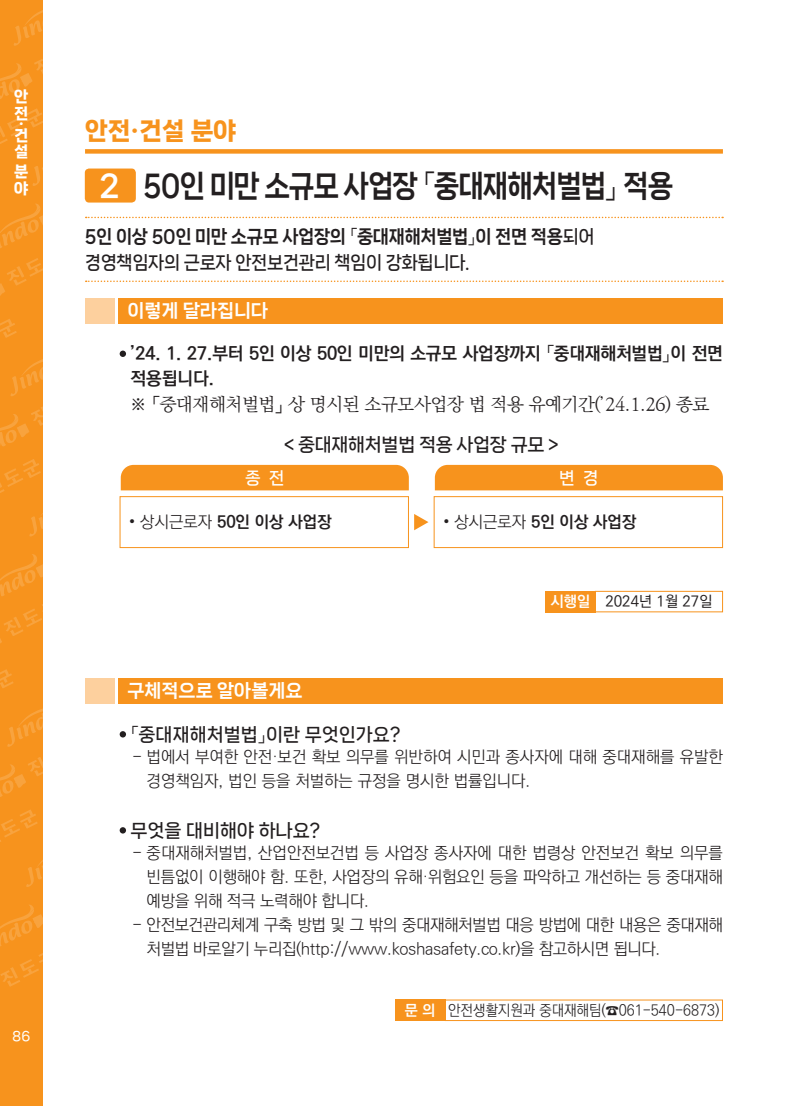
<style>
.page{position:relative;width:808px;height:1106px;background:#fff}
.page>*{position:absolute;margin:0;border:0;box-sizing:border-box;transform-origin:0 0}
.t1{font:30px "Nanum Square Neo d Eb";letter-spacing:-.04em;color:#231f20;scale:.9 1}
.t2{font:30px "Nanum Square Neo d Eb";color:#fff}
.t3{font:24px "Nanum Square Neo e Hv";color:#f7931d}
.t4{font:18px/25.5px "Ko Pub World Dotum PB";letter-spacing:-.01em;color:#231f20}
.t5{font:18px "Ko Pub World Batang PL";letter-spacing:-.02em;color:#231f20}
.t6{font:18px "Nanum Square Neo d Eb";letter-spacing:-.02em;color:#231f20;scale:.95 1}
.t7{font:18px "Nanum Square Neo c Bd";color:#231f20}
.t8{font:18px "Nanum Square Neo c Bd";letter-spacing:-.02em;color:#231f20;scale:.95 1}
.t9{font:18px "Nanum Square Neo d Eb";color:#fff}
.t10{font:18px "Nanum Square Neo c Bd";letter-spacing:-.02em;color:#231f20}
.t11{font:16.5px/24px "Ko Pub World Dotum PL";letter-spacing:-.01em;color:#231f20}
.t12{font:16.5px "Ko Pub World Dotum PB";color:#231f20}
.t13{font:16.5px "Nanum Square Neo c Bd";color:#fff}
.t14{font:15px "Ko Pub World Dotum PL";color:#231f20;scale:.95 1}
.t15{font:15px "Ko Pub World Dotum PM";color:#231f20}
.t16{font:15px/16.5px "Nanum Square Neo e Hv";color:#fff}
.t17{font:15px "Ko Pub World Dotum PB";color:#fff}
.t18{font:12.75px "Nanum Square Neo c Bd";color:#fff}
.s1{font-family:"Ko Pub World Dotum PB"}
.s2{font-family:"Nanum Square Neo c Bd"}
.s3{font-family:"Ko Pub World Dotum PL"}
</style>
<div class="page">
<div style="left:85px;top:149px;width:638px;height:5px;background:#f7931d"></div>
<div style="left:0;top:0;width:43px;height:1106px;background:#f7931d"></div>
<svg style="left:14px;top:10px;width:29px;height:36px"></svg>
<svg style="left:0;top:59px;width:43px;height:40px"></svg>
<svg style="left:0;top:108px;width:43px;height:36px"></svg>
<svg style="left:33px;top:166px;width:10px;height:20px"></svg>
<svg style="left:0;top:203px;width:43px;height:45px"></svg>
<svg style="left:0;top:258px;width:43px;height:38px"></svg>
<svg style="left:0;top:319px;width:17px;height:19px"></svg>
<svg style="left:10px;top:359px;width:33px;height:37px"></svg>
<svg style="left:0;top:406px;width:43px;height:41px"></svg>
<svg style="left:0;top:459px;width:43px;height:78px"></svg>
<svg style="left:0;top:554px;width:43px;height:89px"></svg>
<svg style="left:0;top:669px;width:14px;height:19px"></svg>
<svg style="left:7px;top:708px;width:36px;height:39px"></svg>
<svg style="left:0;top:757px;width:43px;height:40px"></svg>
<svg style="left:0;top:809px;width:43px;height:78px"></svg>
<svg style="left:0;top:905px;width:43px;height:81px"></svg>
<div style="left:85px;top:168px;width:51px;height:34px;background:#f7931d;border-radius:4px"></div>
<svg style="left:86px;top:217px;width:637px;height:1px"></svg>
<svg style="left:86px;top:280px;width:637px;height:2px"></svg>
<div style="left:119px;top:298px;width:604px;height:25px;background:#f7931d"></div>
<div style="left:85px;top:298px;width:30px;height:25px;background:#fdd09e"></div>
<div style="left:119px;top:678px;width:604px;height:26px;background:#f7931d"></div>
<div style="left:85px;top:678px;width:30px;height:26px;background:#fdd09e"></div>
<div style="left:395px;top:999px;width:50px;height:21px;background:#f7931d"></div>
<div style="left:545px;top:591px;width:50px;height:21px;background:#f7931d"></div>
<div style="left:595px;top:591px;width:128px;height:21px;border:1px solid #f7931d"></div>
<svg style="left:120px;top:731px;width:6px;height:6px"></svg>
<svg style="left:120px;top:827px;width:6px;height:6px"></svg>
<div style="left:120px;top:350px;width:6px;height:7px;background:#231f20;border-radius:50%"></div>
<div style="left:121px;top:465px;width:288px;height:25px;background:#f7931d"></div>
<div style="left:435px;top:465px;width:288px;height:25px;background:#f7931d"></div>
<div style="left:120px;top:496px;width:289px;height:52px;border:1px solid #f7931d"></div>
<div style="left:434px;top:496px;width:289px;height:52px;border:1px solid #f7931d"></div>
<svg style="left:414px;top:514px;width:14px;height:16px"></svg>
<p class="t16" style="left:14px;top:89px;width:15px">안 전</p>
<p class="t16" style="left:29px;top:121px;width:7px;rotate:90deg">·</p>
<p class="t16" style="left:14px;top:127px;width:15px">건 설</p>
<p class="t16" style="left:14px;top:164px;width:15px">분 야</p>
<p class="t18" style="left:12px;top:1029px;width:20px">86</p>
<h2 class="t3" style="left:85px;top:118px;width:153px">안전·건설 분야</h2>
<p class="t2" style="left:99px;top:169px;width:22px">2</p>
<p class="t1" style="left:143px;top:169px;width:590px">50인 미만 소규모 사업장 <span class="s1">「</span>중대재해처벌법<span class="s1">」</span> 적용</p>
<p class="t6" style="left:85px;top:227px;width:538px">5인 이상 50인 미만 소규모 사업장의 <span class="s1">「</span>중대재해처벌법<span class="s1">」</span>이 전면 적용<span class="s2">되어</span></p>
<p class="t8" style="left:85px;top:252px;width:407px">경영책임자의 근로자 안전보건관리 책임이 강화됩니다.</p>
<p class="t9" style="left:127px;top:301px;width:142px">이렇게 달라집니다</p>
<p class="t4" style="left:130px;top:341px;width:594px">’24. 1. 27.부터 5인 이상 50인 미만의 소규모 사업장까지 「중대재해처벌법」이 전면 적용됩니다.</p>
<p class="t5" style="left:130px;top:391px;width:581px">※ 「중대재해처벌법」 상 명시된 소규모사업장 법 적용 유예기간(’24.1.26) 종료</p>
<p class="t10" style="left:284px;top:435px;width:277px">&lt; 중대재해처벌법 적용 사업장 규모 &gt;</p>
<p class="t13" style="left:245px;top:469px;width:41px">종 전</p>
<p class="t13" style="left:559px;top:469px;width:41px">변 경</p>
<p class="t12" style="left:129px;top:510px;width:204px"><span class="s3">• 상시근로자</span> 50인 이상 사업장</p>
<p class="t12" style="left:443px;top:510px;width:195px"><span class="s3">• 상시근로자</span> 5인 이상 사업장</p>
<p class="t9" style="left:127px;top:681px;width:177px">구체적으로 알아볼게요</p>
<p class="t17" style="left:551px;top:590px;width:41px">시행일</p>
<p class="t15" style="left:605px;top:591px;width:109px">2024년 1월 27일</p>
<p class="t7" style="left:130px;top:724px;width:271px"><span class="s1">「</span>중대재해처벌법<span class="s1">」</span>이란 무엇인가요?</p>
<p class="t11" style="left:147px;top:745px;width:578px;text-indent:-14px">- 법에서 부여한 안전·보건 확보 의무를 위반하여 시민과 종사자에 대해 중대재해를 유발한 경영책임자, 법인 등을 처벌하는 규정을 명시한 법률입니다.</p>
<p class="t7" style="left:130px;top:820px;width:191px">무엇을 대비해야 하나요?</p>
<p class="t11" style="left:147px;top:841px;width:578px;text-align:justify;text-indent:-14px">- 중대재해처벌법, 산업안전보건법 등 사업장 종사자에 대한 법령상 안전보건 확보 의무를 빈틈없이 이행해야 함. 또한, 사업장의 유해·위험요인 등을 파악하고 개선하는 등 중대재해 예방을 위해 적극 노력해야 합니다.</p>
<p class="t11" style="left:147px;top:913px;width:578px;text-indent:-14px">- 안전보건관리체계 구축 방법 및 그 밖의 중대재해처벌법 대응 방법에 대한 내용은 중대재해 처벌법 바로알기 누리집(http://www.koshasafety.co.kr)을 참고하시면 됩니다.</p>
<p class="t17" style="left:405px;top:999px;width:32px">문 의</p>
<p class="t14" style="left:448px;top:999px;width:287px">안전생활지원과 중대재해팀(☎061-540-6873)</p>
</div>
